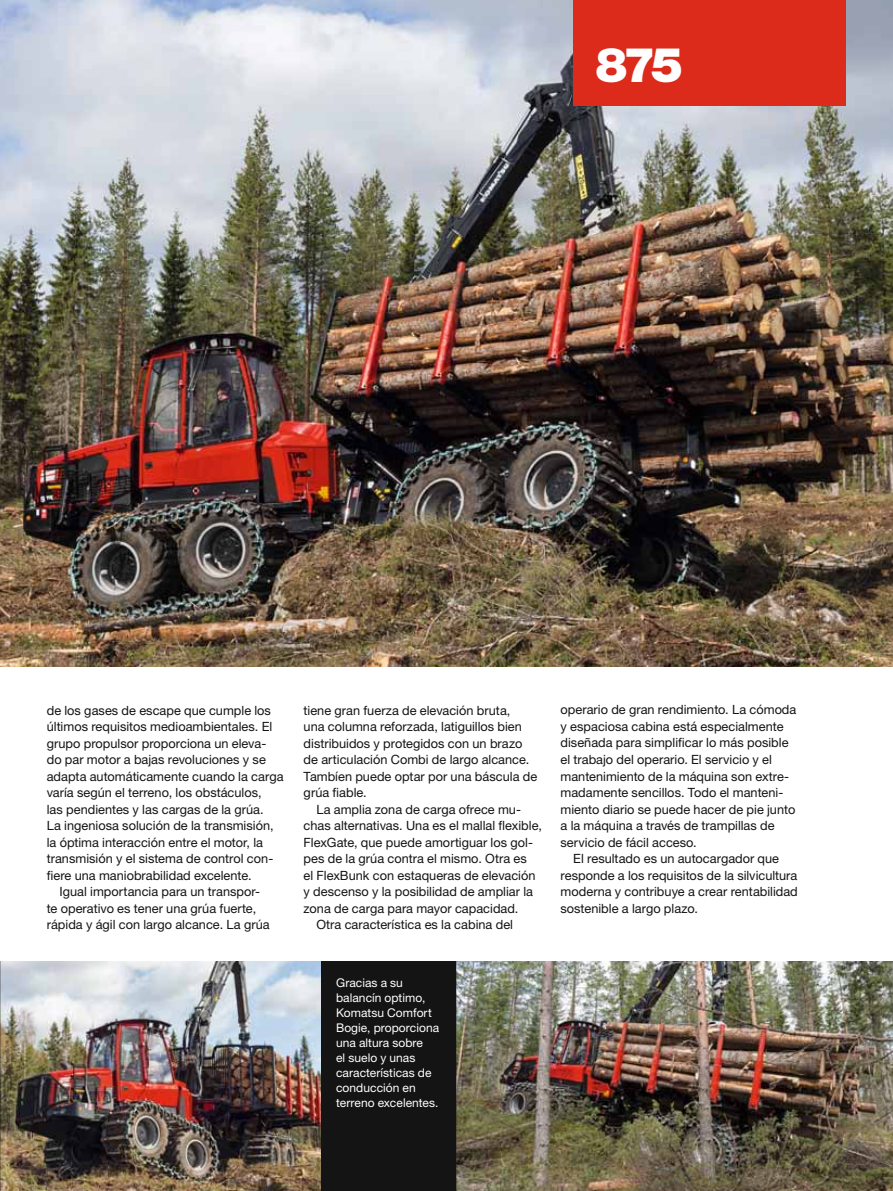
<style>
.page{position:relative;width:893px;height:1191px;background:#fff}
.page>*{position:absolute;margin:0;border:0;box-sizing:border-box;transform-origin:0 0}
.t1{font:900 48px "Helvetica Neue LT Std";color:#fff}
.t2{font:12.75px/16.5px "Helvetica Neue LT Std";color:#131413}
.t3{font:12px/15px "Helvetica Neue LT Std";letter-spacing:.005em;color:#fff}
</style>
<div class="page">
<img style="left:0;top:0;width:893px;height:666px">
<img style="left:456px;top:961px;width:437px;height:230px">
<img style="left:1px;top:961px;width:320px;height:230px">
<svg style="left:0;top:961px;width:1px;height:230px"></svg>
<div style="left:574px;top:0;width:272px;height:106px;background:#dc2a1b"></div>
<div style="left:321px;top:961px;width:135px;height:230px;background:#131413"></div>
<h1 class="t1" style="left:595px;top:38px;width:89px">875</h1>
<p class="t2" style="left:47px;top:703px;width:226px">de los gases de escape que cumple los</p>
<p class="t2" style="left:47px;top:719px;width:227px">últimos requisitos medioambientales. El</p>
<p class="t2" style="left:47px;top:736px;width:221px">grupo propulsor proporciona un eleva-</p>
<p class="t2" style="left:47px;top:752px;width:221px">do par motor a bajas revoluciones y se</p>
<p class="t2" style="left:47px;top:769px;width:238px">adapta automáticamente cuando la carga</p>
<p class="t2" style="left:47px;top:785px;width:216px">varía según el terreno, los obstáculos,</p>
<p class="t2" style="left:47px;top:802px;width:218px">las pendientes y las cargas de la grúa.</p>
<p class="t2" style="left:47px;top:818px;width:228px">La ingeniosa solución de la transmisión,</p>
<p class="t2" style="left:47px;top:835px;width:218px">la óptima interacción entre el motor, la</p>
<p class="t2" style="left:47px;top:851px;width:228px">transmisión y el sistema de control con-</p>
<p class="t2" style="left:47px;top:868px;width:206px">fiere una maniobrabilidad excelente.</p>
<p class="t2" style="left:60px;top:884px;width:202px">Igual importancia para un transpor-</p>
<p class="t2" style="left:47px;top:901px;width:211px">te operativo es tener una grúa fuerte,</p>
<p class="t2" style="left:47px;top:917px;width:224px">rápida y ágil con largo alcance. La grúa</p>
<p class="t2" style="left:304px;top:703px;width:235px">tiene gran fuerza de elevación bruta,<br>una columna reforzada, latiguillos bien distribuidos y protegidos con un brazo de articulación Combi de largo alcance.<br>Tambíen puede optar por una báscula de grúa fiable.</p>
<p class="t2" style="left:316px;top:802px;width:206px">La amplia zona de carga ofrece mu-</p>
<p class="t2" style="left:304px;top:818px;width:240px">chas alternativas. Una es el mallal flexible,</p>
<p class="t2" style="left:304px;top:835px;width:231px">FlexGate, que puede amortiguar los gol-</p>
<p class="t2" style="left:304px;top:851px;width:225px">pes de la grúa contra el mismo. Otra es</p>
<p class="t2" style="left:304px;top:868px;width:233px">el FlexBunk con estaqueras de elevación</p>
<p class="t2" style="left:304px;top:884px;width:231px">y descenso y la posibilidad de ampliar la</p>
<p class="t2" style="left:304px;top:901px;width:216px">zona de carga para mayor capacidad.</p>
<p class="t2" style="left:316px;top:917px;width:198px">Otra característica es la cabina del</p>
<p class="t3" style="left:336px;top:976px;width:105px">Gracias a su balancín optimo,<br>Komatsu Comfort<br>Bogie, proporciona una altura sobre<br>el suelo y unas características de conducción en terreno excelentes.</p>
<p class="t2" style="left:560px;top:703px;width:237px">operario de gran rendimiento. La cómoda y espaciosa cabina está especialmente diseñada para simplificar lo más posible el trabajo del operario. El servicio y el mantenimiento de la máquina son extre&shy;madamente sencillos. Todo el manteni&shy;miento diario se puede hacer de pie junto a la máquina a través de trampillas de servicio de fácil acceso.</p>
<p class="t2" style="left:560px;top:851px;width:239px;text-indent:13px">El resultado es un autocargador que responde a los requisitos de la silvicultura moderna y contribuye a crear rentabilidad sostenible a largo plazo.</p>
</div>
